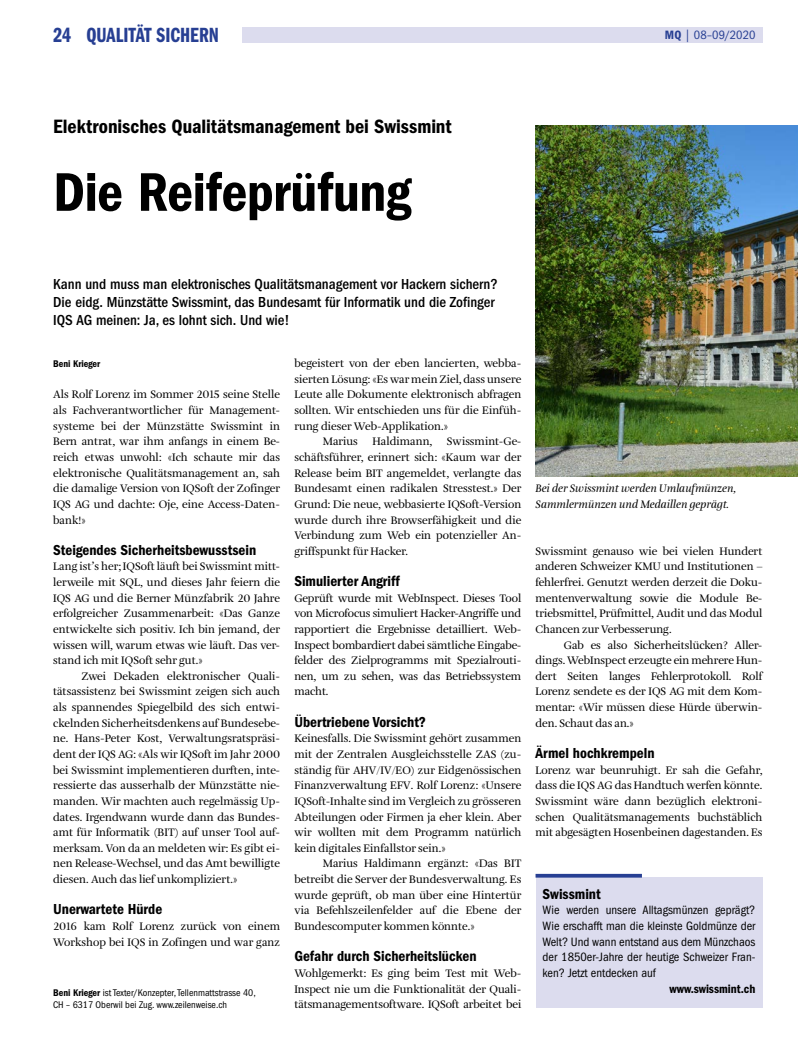
<style>
.page{position:relative;width:798px;height:1053px;background:#fff}
.page>*{position:absolute;margin:0;border:0;box-sizing:border-box;transform-origin:0 0}
.t1{font:56.25px "ITC Franklin Gothic Std Dm Cd";letter-spacing:-.01em;color:#000}
.t2{font:21.25px "ITC Franklin Gothic Std Dm Cp";letter-spacing:-.005em;color:#273f93}
.t3{font:20px "ITC Franklin Gothic Std Dm Cd";color:#000}
.t4{font:500 condensed 15px/18.1px "ITC Franklin Gothic Std";color:#000}
.t5{font:15px "ITC Franklin Gothic Std Dm Cd";color:#000}
.t6{font:condensed 12.5px/15.6px "ITC Franklin Gothic Std";color:#000;text-align:justify}
.t7{font:12.5px "ITC Franklin Gothic Std Dm Cd";color:#000}
.t8{font:condensed 12.5px "ITC Franklin Gothic Std";letter-spacing:.01em;color:#273f93}
.t9{font:11.25px/15.6px "Amalia Pro";color:#000;text-align:justify}
.t10{font:italic 11.25px/15.6px "Amalia Pro";color:#000}
.t11{font:condensed 10px/11.9px "ITC Franklin Gothic Std";color:#000}
.t12{font:10px "ITC Franklin Gothic Std Dm Cd";color:#000}
.s1{font-family:"ITC Franklin Gothic Std Dm Cd";font-stretch:normal}
</style>
<div class="page">
<div style="left:241px;top:27px;width:521px;height:15px;background:#dcdcee"></div>
<div style="left:535px;top:877px;width:227px;height:131px;background:#dcdcee"></div>
<svg style="left:535px;top:873px;width:106px;height:4px"></svg>
<img style="left:535px;top:126px;width:262px;height:350px">
<h2 class="t2" style="left:53px;top:23px;width:167px">24 QUALITÄT SICHERN</h2>
<p class="t8" style="left:664px;top:28px;width:92px"><span class="s1">MQ</span> | 08–09/2020</p>
<h3 class="t3" style="left:53px;top:114px;width:400px">Elektronisches Qualitätsmanagement bei Swissmint</h3>
<h1 class="t1" style="left:53px;top:160px;width:359px">Die Reifeprüfung</h1>
<h3 class="t4" style="left:53px;top:275px;width:446px">Kann und muss man elektronisches Qualitätsmanagement vor Hackern sichern?<br>Die eidg. Münzstätte Swissmint, das Bundesamt für Informatik und die Zofinger<br>IQS AG meinen: Ja, es lohnt sich. Und wie!</h3>
<p class="t12" style="left:53px;top:358px;width:49px">Beni Krieger</p>
<p class="t9" style="left:53px;top:387px;width:228px">Als Rolf Lorenz im Sommer 2015 seine Stelle als Fachverantwortlicher für Management&shy;systeme bei der Münzstätte Swissmint in Bern antrat, war ihm anfangs in einem Be&shy;reich etwas unwohl: «Ich schaute mir das elektronische Qualitätsmanagement an, sah die damalige Version von IQSoft der Zofinger IQS AG und dachte: Oje, eine Access-Daten&shy;bank!»</p>
<h3 class="t5" style="left:53px;top:541px;width:204px">Steigendes Sicherheitsbewusstsein</h3>
<p class="t9" style="left:53px;top:559px;width:228px">Lang ist’s her; IQSoft läuft bei Swissmint mitt&shy;lerweile mit SQL, und dieses Jahr feiern die IQS AG und die Berner Münzfabrik 20 Jahre erfolgreicher Zusammenarbeit: «Das Ganze entwickelte sich positiv. Ich bin jemand, der wissen will, warum etwas wie läuft. Das ver&shy;stand ich mit IQSoft sehr gut.»</p>
<p class="t9" style="left:53px;top:668px;width:228px;text-indent:28px">Zwei Dekaden elektronischer Quali&shy;tätsassistenz bei Swissmint zeigen sich auch als spannendes Spiegelbild des sich entwi&shy;ckelnden Sicherheitsdenkens auf Bundesebe&shy;ne. Hans-Peter Kost, Verwaltungsratspräsi&shy;dent der IQS AG: «Als wir IQSoft im Jahr 2000 bei Swissmint implementieren durften, inte&shy;ressierte das ausserhalb der Münzstätte nie&shy;manden. Wir machten auch regelmässig Up&shy;dates. Irgendwann wurde dann das Bundes&shy;amt für Informatik (BIT) auf unser Tool auf&shy;merksam. Von da an meldeten wir: Es gibt ei&shy;nen Release-Wechsel, und das Amt bewilligte diesen. Auch das lief unkompliziert.»</p>
<h3 class="t5" style="left:53px;top:900px;width:110px">Unerwartete Hürde</h3>
<p class="t9" style="left:53px;top:918px;width:228px">2016 kam Rolf Lorenz zurück von einem<br>Workshop bei IQS in Zofingen und war ganz</p>
<p class="t9" style="left:294px;top:356px;width:228px">begeistert von der eben lancierten, webba-</p>
<p class="t9" style="left:294px;top:371px;width:228px">sierten Lösung: «Es war mein Ziel, dass unsere</p>
<p class="t9" style="left:294px;top:387px;width:228px">Leute alle Dokumente elektronisch abfragen</p>
<p class="t9" style="left:294px;top:403px;width:228px">sollten. Wir entschieden uns für die Einfüh-</p>
<p class="t9" style="left:294px;top:418px;width:155px">rung dieser Web-Applikation.»</p>
<p class="t9" style="left:322px;top:434px;width:37px">Marius</p>
<p class="t9" style="left:372px;top:434px;width:61px">Haldimann,</p>
<p class="t9" style="left:294px;top:434px;width:228px;text-indent:152px">Swissmint-Ge&shy;schäftsführer, erinnert sich: «Kaum war der Release beim BIT angemeldet, verlangte das Bundesamt einen radikalen Stresstest.» Der Grund: Die neue, webbasierte IQSoft-Version wurde durch ihre Browserfähigkeit und die Verbindung zum Web ein potenzieller An&shy;griffspunkt für Hacker.</p>
<h3 class="t5" style="left:294px;top:572px;width:107px">Simulierter Angriff</h3>
<p class="t9" style="left:294px;top:590px;width:228px;text-align:left">Geprüft wurde mit WebInspect. Dieses Tool von Microfocus simuliert Hacker-Angriffe und rapportiert die Ergebnisse detailliert. Web-Inspect bombardiert dabei sämtliche Eingabe&shy;felder des Zielprogramms mit Spezialrouti&shy;nen, um zu sehen, was das Betriebssystem macht.</p>
<h3 class="t5" style="left:294px;top:713px;width:133px">Übertriebene Vorsicht?</h3>
<p class="t9" style="left:294px;top:731px;width:228px">Keinesfalls. Die Swissmint gehört zusammen mit der Zentralen Ausgleichsstelle ZAS (zu&shy;ständig für AHV/IV/EO) zur Eidgenössischen Finanzverwaltung EFV. Rolf Lorenz: «Unsere IQSoft-Inhalte sind im Vergleich zu grösseren Abteilungen oder Firmen ja eher klein. Aber wir wollten mit dem Programm natürlich kein digitales Einfallstor sein.»</p>
<p class="t9" style="left:294px;top:856px;width:228px;text-indent:28px">Marius Haldimann ergänzt: «Das BIT betreibt die Server der Bundesverwaltung. Es wurde geprüft, ob man über eine Hintertür via Befehlszeilenfelder auf die Ebene der Bundescomputer kommen könnte.»</p>
<h3 class="t5" style="left:294px;top:947px;width:184px">Gefahr durch Sicherheitslücken</h3>
<p class="t9" style="left:294px;top:965px;width:228px;text-align:left">Wohlgemerkt: Es ging beim Test mit Web-<br>Inspect nie um die Funktionalität der Quali&shy;tätsmanagementsoftware. IQSoft arbeitet bei</p>
<p class="t11" style="left:53px;top:987px;width:204px"><span class="s1">Beni Krieger</span> ist Texter/Konzepter, Tellenmattstrasse 40,<br>CH – 6317 Oberwil bei Zug. www.zeilenweise.ch</p>
<p class="t10" style="left:535px;top:481px;width:202px">Bei der Swissmint werden Umlaufmünzen,<br>Sammlermünzen und Medaillen geprägt.</p>
<p class="t9" style="left:535px;top:543px;width:228px">Swissmint genauso wie bei vielen Hundert anderen Schweizer KMU und Institutionen – fehlerfrei. Genutzt werden derzeit die Doku&shy;mentenverwaltung sowie die Module Be&shy;triebsmittel, Prüfmittel, Audit und das Modul Chancen zur Verbesserung.</p>
<p class="t9" style="left:535px;top:637px;width:228px;text-indent:28px">Gab es also Sicherheitslücken? Aller&shy;dings. WebInspect erzeugte ein mehrere Hun&shy;dert Seiten langes Fehlerprotokoll. Rolf Lorenz sendete es der IQS AG mit dem Kom&shy;mentar: «Wir müssen diese Hürde überwin&shy;den. Schaut das an.»</p>
<h3 class="t5" style="left:535px;top:744px;width:120px">Ärmel hochkrempeln</h3>
<p class="t9" style="left:535px;top:762px;width:228px">Lorenz war beunruhigt. Er sah die Gefahr, dass die IQS AG das Handtuch werfen könnte.<br>Swissmint wäre dann bezüglich elektroni&shy;schen Qualitätsmanagements buchstäblich mit abgesägten Hosenbeinen dagestanden. Es</p>
<h3 class="t5" style="left:542px;top:885px;width:59px">Swissmint</h3>
<p class="t6" style="left:542px;top:902px;width:214px">Wie werden unsere Alltagsmünzen geprägt?<br>Wie erschafft man die kleinste Goldmünze der Welt? Und wann entstand aus dem Münzchaos der 1850er-Jahre der heutige Schweizer Fran&shy;ken? Jetzt entdecken auf</p>
<p class="t7" style="left:669px;top:981px;width:87px">www.swissmint.ch</p>
</div>
